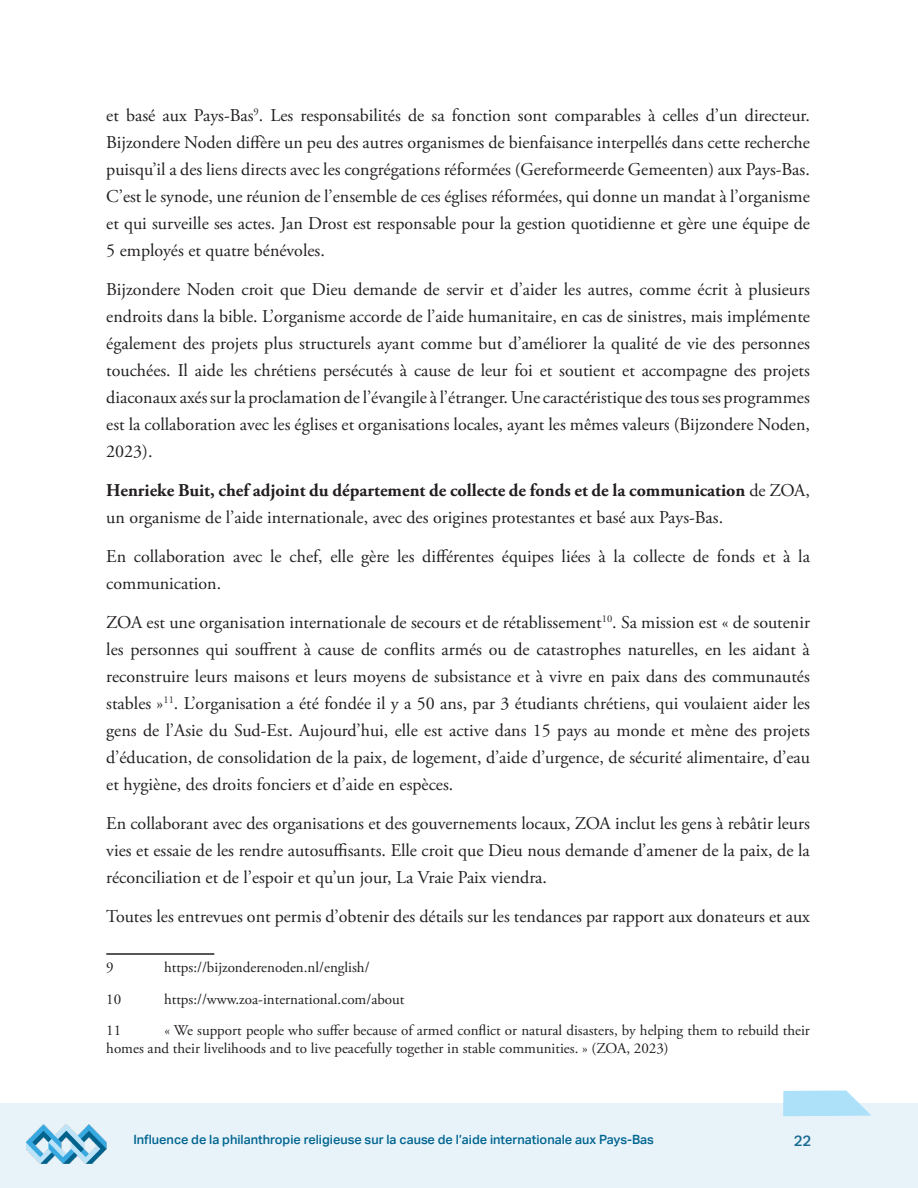
<style>
.page{position:relative;width:918px;height:1188px;background:#fff}
.page>*{position:absolute;margin:0;border:0;box-sizing:border-box;transform-origin:0 0}
.t1{font:18px/27px "Adobe Garamond Pro";color:#231f20;text-align:justify}
.t2{font:15px/18px "Adobe Garamond Pro";color:#231f20}
.t3{font:500 15px "Aktiv Grotesk";color:#196991}
.t4{font:500 12.75px "Aktiv Grotesk";color:#006490}
.s1{font-weight:700}
</style>
<div class="page">
<div style="left:0;top:1103px;width:918px;height:85px;background:#e7f3f9"></div>
<img style="left:26px;top:1124px;width:80px;height:40px">
<svg style="left:783px;top:1091px;width:88px;height:25px;background:#b7e4f9"></svg>
<hr style="left:106px;top:953px;width:108px;height:2px;background:#231f20">
<p class="t1" style="left:106px;top:102px;width:705px">et basé aux Pays-Bas<sup>9</sup>. Les responsabilités de sa fonction sont comparables à celles d’un directeur.<br>Bijzondere Noden diffère un peu des autres organismes de bienfaisance interpellés dans cette recherche puisqu’il a des liens directs avec les congrégations réformées (Gereformeerde Gemeenten) aux Pays-Bas.<br>C’est le synode, une réunion de l’ensemble de ces églises réformées, qui donne un mandat à l’organisme et qui surveille ses actes. Jan Drost est responsable pour la gestion quotidienne et gère une équipe de 5 employés et quatre bénévoles.</p>
<p class="t1" style="left:106px;top:276px;width:705px">Bijzondere Noden croit que Dieu demande de servir et d’aider les autres, comme écrit à plusieurs endroits dans la bible. L’organisme accorde de l’aide humanitaire, en cas de sinistres, mais implémente également des projets plus structurels ayant comme but d’améliorer la qualité de vie des personnes touchées. Il aide les chrétiens persécutés à cause de leur foi et soutient et accompagne des projets diaconaux axés sur la proclamation de l’évangile à l’étranger. Une caractéristique des tous ses programmes est la collaboration avec les églises et organisations locales, ayant les mêmes valeurs (Bijzondere Noden, 2023).</p>
<p class="t1" style="left:106px;top:477px;width:705px"><span class="s1">Henrieke Buit, chef adjoint du département de collecte de fonds et de la communication</span> de ZOA, un organisme de l’aide internationale, avec des origines protestantes et basé aux Pays-Bas.</p>
<p class="t1" style="left:106px;top:543px;width:705px">En collaboration avec le chef, elle gère les différentes équipes liées à la collecte de fonds et à la communication.</p>
<p class="t1" style="left:106px;top:609px;width:705px">ZOA est une organisation internationale de secours et de rétablissement<sup>10</sup>. Sa mission est « de soutenir les personnes qui souffrent à cause de conflits armés ou de catastrophes naturelles, en les aidant à reconstruire leurs maisons et leurs moyens de subsistance et à vivre en paix dans des communautés stables »<sup>11</sup>. L’organisation a été fondée il y a 50 ans, par 3 étudiants chrétiens, qui voulaient aider les gens de l’Asie du Sud-Est. Aujourd’hui, elle est active dans 15 pays au monde et mène des projets d’éducation, de consolidation de la paix, de logement, d’aide d’urgence, de sécurité alimentaire, d’eau et hygiène, des droits fonciers et d’aide en espèces.</p>
<p class="t1" style="left:106px;top:810px;width:705px">En collaborant avec des organisations et des gouvernements locaux, ZOA inclut les gens à rebâtir leurs vies et essaie de les rendre autosuffisants. Elle croit que Dieu nous demande d’amener de la paix, de la réconciliation et de l’espoir et qu’un jour, La Vraie Paix viendra.</p>
<p class="t1" style="left:106px;top:903px;width:705px">Toutes les entrevues ont permis d’obtenir des détails sur les tendances par rapport aux donateurs et aux</p>
<p class="t2" style="left:106px;top:959px;width:9px">9</p>
<p class="t2" style="left:164px;top:959px;width:207px">https://bijzonderenoden.nl/english/</p>
<p class="t2" style="left:106px;top:990px;width:16px">10</p>
<p class="t2" style="left:164px;top:990px;width:242px">https://www.zoa-international.com/about</p>
<p class="t2" style="left:106px;top:1022px;width:16px">11</p>
<p class="t2" style="left:106px;top:1022px;width:705px;text-indent:58px">« We support people who suffer because of armed conflict or natural disasters, by helping them to rebuild their homes and their livelihoods and to live peacefully together in stable communities. » (ZOA, 2023)</p>
<p class="t4" style="left:133px;top:1132px;width:522px">Influence de la philanthropie religieuse sur la cause de l’aide internationale aux Pays-Bas</p>
<p class="t3" style="left:794px;top:1132px;width:19px">22</p>
</div>
